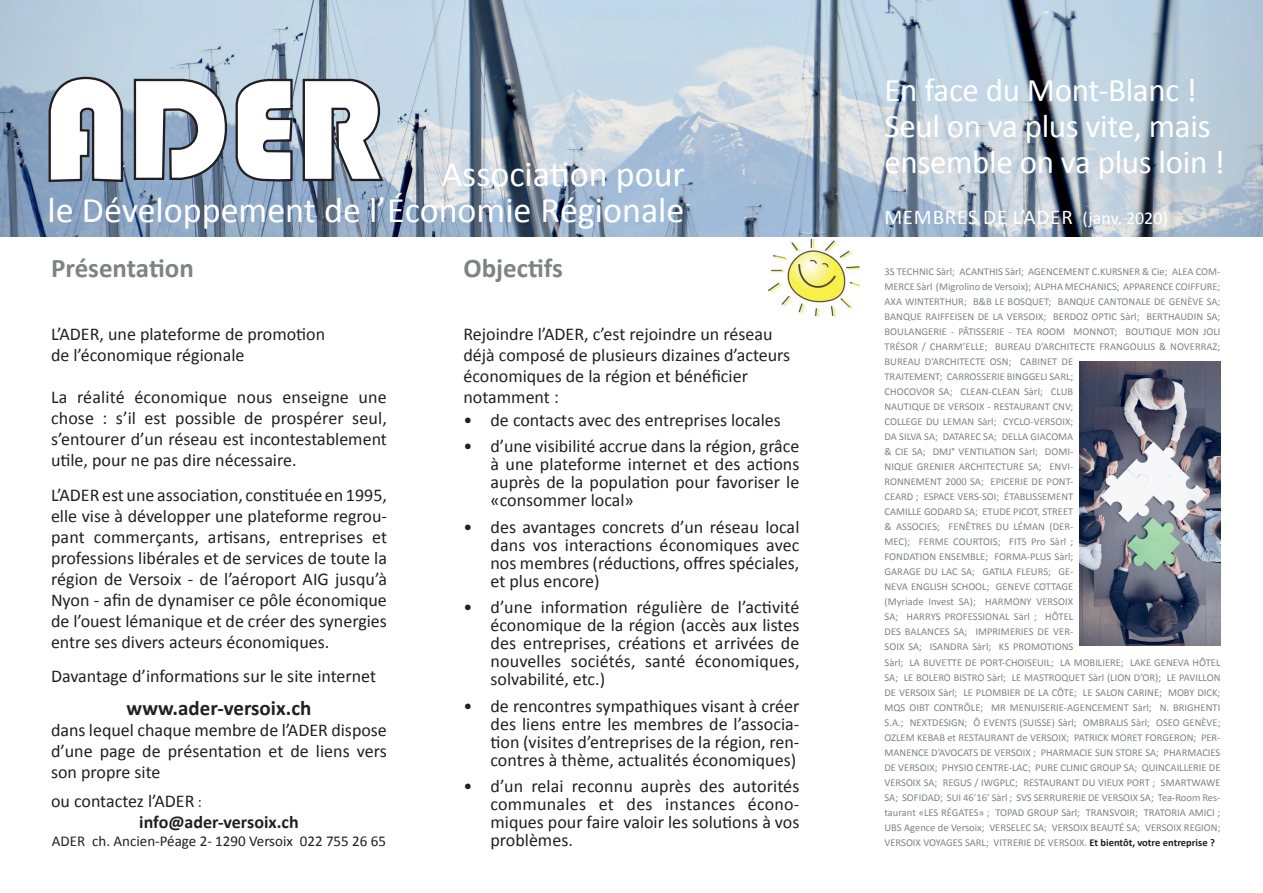
<style>
.page{position:relative;width:1263px;height:893px;background:#fff}
.page>*{position:absolute;margin:0;border:0;box-sizing:border-box;transform-origin:0 0}
.t1{font:36px/36px "Calibri";color:#fff;text-align:right}
.t2{font:33px/36px "Calibri";letter-spacing:-.01em;color:#fff}
.t3{font:700 27px "Calibri";color:#808285}
.t4{font:700 21px "Calibri";color:#231f20}
.t5{font:21px "Calibri";color:#fff}
.t6{font:18px/21px "Calibri";color:#231f20;text-align:justify}
.t7{font:700 18px/21px "Calibri";color:#231f20}
.t8{font:18px "Calibri";color:#fff}
.t9{font:15px "Calibri";color:#231f20}
.t10{font:10.5px/15px "Calibri";color:#808285}
.s1{font-weight:400}
.s2{font-weight:400;font-size:15px}
.s3{font-size:21px}
.s4{font-weight:700;color:#231f20}
</style>
<div class="page">
<img style="left:0;top:0;width:1263px;height:237px">
<img style="left:1079px;top:361px;width:141px;height:284px">
<img style="left:768px;top:239px;width:91px;height:77px">
<svg style="left:48px;top:77px;width:76px;height:106px"></svg>
<svg style="left:133px;top:78px;width:95px;height:103px"></svg>
<svg style="left:234px;top:78px;width:60px;height:105px"></svg>
<svg style="left:301px;top:78px;width:83px;height:104px"></svg>
<h1 class="t1" style="left:48px;top:157px;width:639px">Association pour<br>le Développement de l’économie régionale</h1>
<h3 class="t3" style="left:51px;top:251px;width:144px">Présentation</h3>
<h3 class="t6" style="left:51px;top:324px;width:276px">L’ADER, une plateforme de promotion de l’économique régionale</h3>
<h3 class="t6" style="left:51px;top:387px;width:337px">La réalité économique nous enseigne une chose : s’il est possible de prospérer seul, s’entourer d’un réseau est incontestablement utile, pour ne pas dire nécessaire.</h3>
<p class="t6" style="left:51px;top:484px;width:337px">L’ADER est une association, constituée en 1995, elle vise à développer une plateforme regrou&shy;pant commerçants, artisans, entreprises et professions libérales et de services de toute la région de Versoix - de l’aéroport AIG jusqu’à Nyon - afin de dynamiser ce pôle économique de l’ouest lémanique et de créer des synergies entre ses divers acteurs économiques.</p>
<h3 class="t6" style="left:51px;top:666px;width:327px">Davantage d’informations sur le site internet</h3>
<h3 class="t4" style="left:127px;top:695px;width:186px">www.ader-versoix.ch</h3>
<h3 class="t6" style="left:51px;top:720px;width:337px">dans lequel chaque membre de l’ADER dispose d’une page de présentation et de liens vers son propre site</h3>
<h3 class="t7" style="left:139px;top:790px;width:161px;text-indent:-88px"><span class="s1">ou contactez l’ADER</span> <span class="s2">: </span>info@ader-versoix.ch</h3>
<h3 class="t9" style="left:52px;top:831px;width:336px">ADER ch. Ancien-Péage 2- 1290 Versoix 022 755 26 65</h3>
<h3 class="t3" style="left:463px;top:251px;width:101px">Objectifs</h3>
<h3 class="t6" style="left:463px;top:324px;width:328px;text-align:left">Rejoindre l’ADER, c’est rejoindre un réseau déjà composé de plusieurs dizaines d’acteurs économiques de la région et bénéficier notamment :</h3>
<h3 class="t6" style="left:463px;top:409px;width:319px">• de contacts avec des entreprises locales</h3>
<h3 class="t6" style="left:490px;top:437px;width:310px;line-height:18px;text-indent:-27px">• d’une visibilité accrue dans la région, grâce à une plateforme internet et des actions auprès de la population pour favoriser le «consommer local»</h3>
<h3 class="t6" style="left:490px;top:518px;width:310px;line-height:18px;text-indent:-27px">• des avantages concrets d’un réseau local dans vos interactions économiques avec nos membres (réductions, offres spéciales, et plus encore)</h3>
<h3 class="t6" style="left:490px;top:598px;width:310px;line-height:18px;text-indent:-27px">• d’une information régulière de l’activité économique de la région (accès aux listes des entreprises, créations et arrivées de nouvelles sociétés, santé économiques, solvabilité, etc.)</h3>
<h3 class="t6" style="left:490px;top:697px;width:310px;line-height:18px;text-indent:-27px">• de rencontres sympathiques visant à créer des liens entre les membres de l’associa&shy;tion (visites d’entreprises de la région, ren&shy;contres à thème, actualités économiques)</h3>
<h3 class="t6" style="left:490px;top:777px;width:310px;line-height:18px;text-indent:-27px">• d’un relai reconnu auprès des autorités communales et des instances écono&shy;miques pour faire valoir les solutions à vos problèmes.</h3>
<h2 class="t2" style="left:884px;top:72px;width:342px">En face du Mont-Blanc !<br>Seul on va plus vite, mais ensemble on va plus loin !</h2>
<h3 class="t5" style="left:884px;top:203px;width:32px">Membres</h3>
<h3 class="t8" style="left:983px;top:206px;width:186px"><span class="s3">de l’ADER</span> (janv. 2020)</h3>
<p class="t10" style="left:884px;top:264px;width:337px">3S TECHNIC Sàrl; ACANTHIS Sàrl; AGENCEMENT C.KURSNER &amp; Cie; ALEA COM-MERCE Sàrl (Migrolino de Versoix); ALPHA MECHANICS; APPARENCE COIFFURE; AXA WINTERTHUR; B&amp;B LE BOSQUET; BANQUE CANTONALE DE GENÈVE SA; BANQUE RAIFFEISEN DE LA VERSOIX; BERDOZ OPTIC Sàrl; BERTHAUDIN SA; BOULANGERIE - PÂTISSERIE - TEA ROOM MONNOT; BOUTIQUE MON JOLI TRÉSOR / CHARM’ELLE; BUREAU D’ARCHITECTE FRANGOULIS &amp; NOVERRAZ; BUREAU D’ARCHITECTE OSN; CABINET DE<br>TRAITEMENT; CARROSSERIE BINGGELI SARL;<br>CHOCOVOR SA; CLEAN-CLEAN Sàrl; CLUB<br>NAUTIQUE DE VERSOIX - RESTAURANT CNV;<br>COLLEGE DU LEMAN Sàrl; CYCLO-VERSOIX;<br>DA SILVA SA; DATAREC SA; DELLA GIACOMA<br>&amp; CIE SA; DMJ° VENTILATION Sàrl; DOMI-<br>NIQUE GRENIER ARCHITECTURE SA; ENVI-<br>RONNEMENT 2000 SA; EPICERIE DE PONT-<br>CEARD ; ESPACE VERS-SOI; ÉTABLISSEMENT<br>CAMILLE GODARD SA; ETUDE PICOT, STREET<br>&amp; ASSOCIES; FENÊTRES DU LÉMAN (DER-<br>MEC); FERME COURTOIS; FITS Pro Sàrl ;<br>FONDATION ENSEMBLE; FORMA-PLUS Sàrl;<br>GARAGE DU LAC SA; GATILA FLEURS; GE-<br>NEVA ENGLISH SCHOOL; GENEVE COTTAGE<br>(Myriade Invest SA); HARMONY VERSOIX<br>SA; HARRYS PROFESSIONAL Sàrl ; HÔTEL<br>DES BALANCES SA; IMPRIMERIES DE VER-<br>SOIX SA; ISANDRA Sàrl; KS PROMOTIONS<br>Sàrl; LA BUVETTE DE PORT-CHOISEUIL; LA MOBILIERE; LAKE GENEVA HÔTEL SA; LE BOLERO BISTRO Sàrl; LE MASTROQUET Sàrl (LION D’OR); LE PAVILLON DE VERSOIX Sàrl; LE PLOMBIER DE LA CÔTE; LE SALON CARINE; MOBY DICK; MQS OIBT CONTRÔLE; MR MENUISERIE-AGENCEMENT Sàrl; N. BRIGHENTI S.A.; NEXTDESIGN; Ô EVENTS (SUISSE) Sàrl; OMBRALIS Sàrl; OSEO GENÈVE; OZLEM KEBAB et RESTAURANT de VERSOIX; PATRICK MORET FORGERON; PER-MANENCE D’AVOCATS DE VERSOIX ; PHARMACIE SUN STORE SA; PHARMACIES DE VERSOIX; PHYSIO CENTRE-LAC; PURE CLINIC GROUP SA; QUINCAILLERIE DE VERSOIX SA; REGUS / IWGPLC; RESTAURANT DU VIEUX PORT ; SMARTWAWE SA; SOFIDAD; SUI 46’16’ Sàrl ; SVS SERRURERIE DE VERSOIX SA; Tea-Room Res&shy;taurant «LES RÉGATES» ; TOPAD GROUP Sàrl; TRANSVOIR; TRATORIA AMICI ; UBS Agence de Versoix; VERSELEC SA; VERSOIX BEAUTÉ SA; VERSOIX REGION; VERSOIX VOYAGES SARL; VITRERIE DE VERSOIX. <span class="s4">Et bientôt, votre entreprise ?</span></p>
</div>
